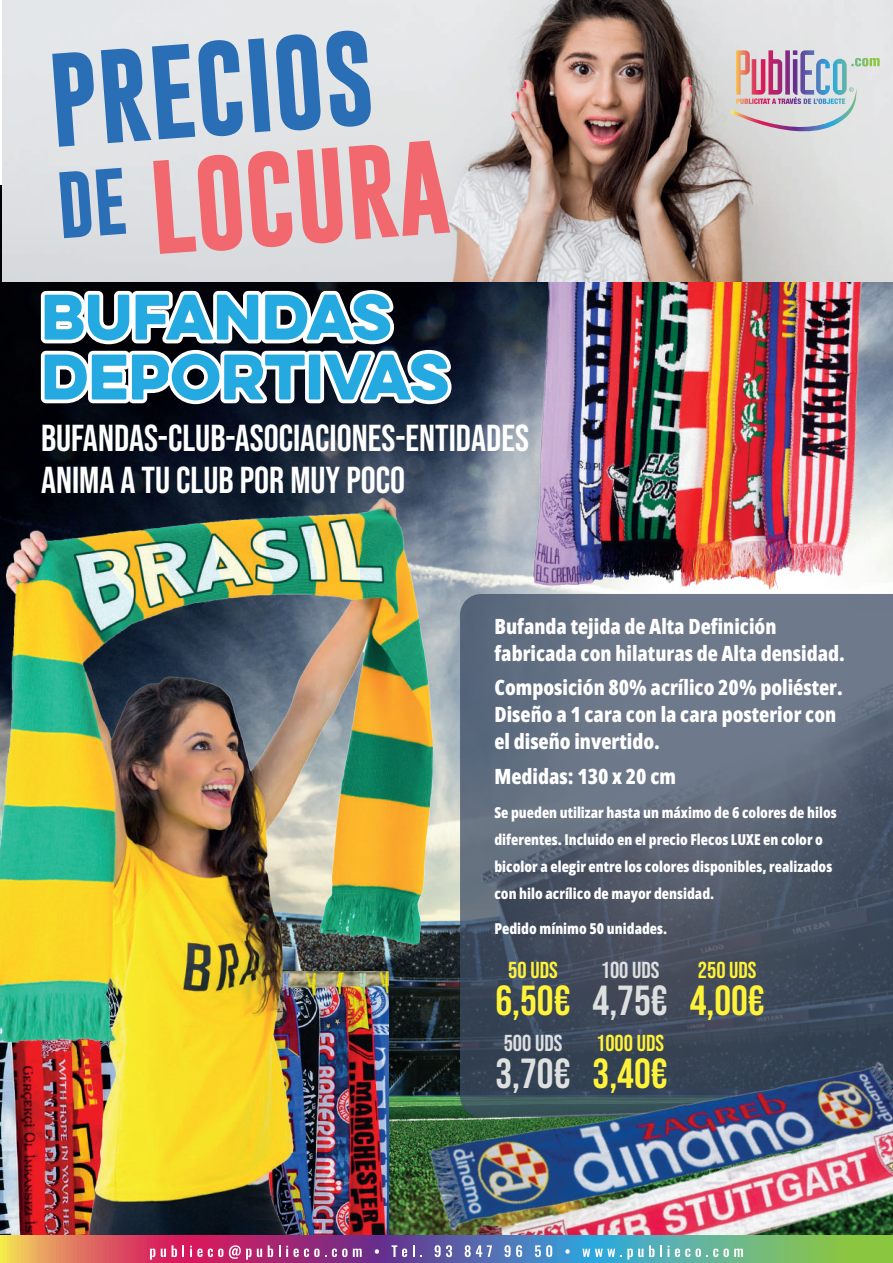
<style>
.page{position:relative;width:893px;height:1263px;background:#fff}
.page>*{position:absolute;margin:0;border:0;box-sizing:border-box;transform-origin:0 0}
.t1{font:700 95.25px/114px "Gobold";color:#2a6eb6}
.t2{font:42px "Bebas Neue";color:#fff33a}
.t3{font:42px "Bebas Neue";color:#dee0e0}
.t4{font:37.5px/42.3px "Bebas Neue";color:#fff}
.t5{font:23.1px "Bebas Neue";color:#fff33a}
.t6{font:23.1px "Bebas Neue";color:#dee0e0}
.t7{font:21px/27px "Open Sans";color:#fff}
.t8{font:15px/27px "Open Sans";color:#fff}
.s1{color:#f1686e}
</style>
<div class="page">
<img style="left:0;top:185px;width:893px;height:737px">
<svg style="left:460px;top:594px;width:433px;height:328px;background:#606b7d"></svg>
<img style="left:433px;top:922px;width:460px;height:313px">
<img style="left:463px;top:971px;width:430px;height:264px">
<svg style="left:41px;top:290px;width:353px;height:54px"></svg>
<svg style="left:41px;top:350px;width:410px;height:54px"></svg>
<img style="left:533px;top:281px;width:331px;height:309px">
<img style="left:2px;top:0;width:891px;height:281px">
<svg style="left:731px;top:50px;width:149px;height:102px;background:#ccc4cc"></svg>
<img style="left:0;top:498px;width:433px;height:737px">
<svg style="left:0;top:1235px;width:893px;height:28px;background:#8d7b80"></svg>
<svg style="left:150px;top:1248px;width:5px;height:12px"></svg>
<svg style="left:161px;top:1249px;width:5px;height:8px"></svg>
<svg style="left:172px;top:1245px;width:5px;height:12px"></svg>
<svg style="left:183px;top:1245px;width:1px;height:12px"></svg>
<svg style="left:190px;top:1246px;width:33px;height:11px"></svg>
<svg style="left:229px;top:1245px;width:33px;height:15px"></svg>
<svg style="left:268px;top:1245px;width:5px;height:12px"></svg>
<svg style="left:279px;top:1245px;width:9px;height:12px"></svg>
<svg style="left:294px;top:1248px;width:53px;height:9px"></svg>
<svg style="left:353px;top:1248px;width:9px;height:9px"></svg>
<svg style="left:375px;top:1249px;width:4px;height:5px"></svg>
<svg style="left:392px;top:1245px;width:15px;height:12px"></svg>
<svg style="left:413px;top:1245px;width:9px;height:12px"></svg>
<svg style="left:435px;top:1245px;width:17px;height:12px"></svg>
<svg style="left:465px;top:1245px;width:27px;height:12px"></svg>
<svg style="left:504px;top:1245px;width:18px;height:12px"></svg>
<svg style="left:535px;top:1245px;width:17px;height:12px"></svg>
<svg style="left:565px;top:1249px;width:5px;height:5px"></svg>
<svg style="left:582px;top:1248px;width:61px;height:12px"></svg>
<svg style="left:649px;top:1245px;width:5px;height:12px"></svg>
<svg style="left:660px;top:1245px;width:9px;height:12px"></svg>
<svg style="left:675px;top:1248px;width:15px;height:9px"></svg>
<svg style="left:696px;top:1248px;width:47px;height:9px"></svg>
<h1 class="t1" style="left:46px;top:44px;width:394px;rotate:-4deg">PRECIOS<br><sup>DE</sup> <span class="s1">LOCURA</span></h1>
<h3 class="t4" style="left:41px;top:417px;width:489px">BUFANDAS-CLUB-ASOCIACIONES-ENTIDADES<br>ANIMA A TU CLUB POR MUY POCO</h3>
<h3 class="t7" style="left:494px;top:612px;width:352px">Bufanda tejida de Alta Definición fabricada con hilaturas de Alta densidad.</h3>
<h3 class="t7" style="left:494px;top:673px;width:350px">Composición 80% acrílico 20% poliéster.<br>Diseño a 1 cara con la cara posterior con el diseño invertido.</h3>
<h3 class="t7" style="left:494px;top:762px;width:183px">Medidas: 130 x 20 cm</h3>
<p class="t8" style="left:494px;top:799px;width:344px">Se pueden utilizar hasta un máximo de 6 colores de hilos diferentes. Incluido en el precio Flecos LUXE en color o bicolor a elegir entre los colores disponibles, realizados con hilo acrílico de mayor densidad.</p>
<p class="t8" style="left:494px;top:914px;width:174px">Pedido mínimo 50 unidades.</p>
<h3 class="t5" style="left:508px;top:957px;width:51px">50 UDS</h3>
<h2 class="t2" style="left:495px;top:977px;width:77px">6,50€</h2>
<h3 class="t6" style="left:601px;top:957px;width:60px">100 UDS</h3>
<h2 class="t3" style="left:593px;top:977px;width:77px">4,75€</h2>
<h3 class="t5" style="left:698px;top:957px;width:60px">250 UDS</h3>
<h2 class="t2" style="left:690px;top:977px;width:77px">4,00€</h2>
<h3 class="t6" style="left:504px;top:1030px;width:60px">500 UDS</h3>
<h2 class="t3" style="left:495px;top:1049px;width:77px">3,70€</h2>
<h3 class="t5" style="left:596px;top:1030px;width:69px">1000 UDS</h3>
<h2 class="t2" style="left:593px;top:1049px;width:77px">3,40€</h2>
</div>
